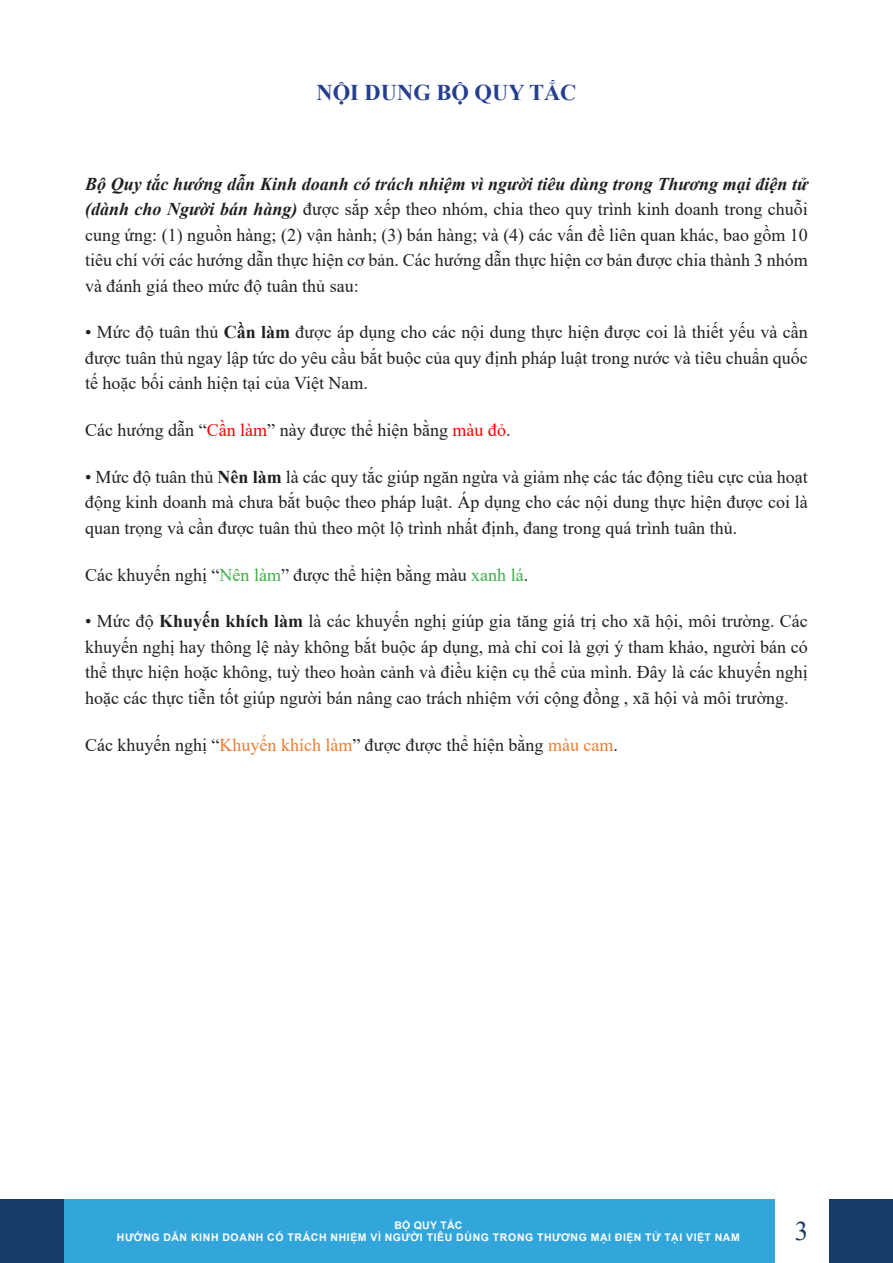
<style>
.page{position:relative;width:893px;height:1263px;background:#fff}
.page>*{position:absolute;margin:0;border:0;box-sizing:border-box;transform-origin:0 0}
.t1{font:27px "Times New Roman";color:#173b69}
.Heading_1{font:700 22.5px "Times New Roman";color:#253f8e}
.t2{font:18px/25.5px "Times New Roman";color:#231f20;text-align:justify}
.t3{font:700 10.5px/12.6px "Arial";letter-spacing:.06em;color:#fff;text-align:center}
.s1{font-weight:700;font-style:italic}
.s2{font-weight:700}
.s3{color:#f00}
.s4{color:#40ae49}
.s5{color:#ed7d31}
</style>
<div class="page">
<div style="left:0;top:1199px;width:774px;height:64px;background:#173b69"></div>
<div style="left:829px;top:1199px;width:64px;height:64px;background:#173b69"></div>
<div style="left:65px;top:1199px;width:710px;height:64px;background:#32a6db"></div>
<p class="Heading_1" style="left:316px;top:77px;width:262px">NỘI DUNG BỘ QUY TẮC</p>
<p class="t2" style="left:85px;top:170px;width:724px"><span class="s1">Bộ Quy tắc hướng dẫn Kinh doanh có trách nhiệm vì người tiêu dùng trong Thương mại điện tử (dành cho Người bán hàng)</span> được sắp xếp theo nhóm, chia theo quy trình kinh doanh trong chuỗi cung ứng: (1) nguồn hàng; (2) vận hành; (3) bán hàng; và (4) các vấn đề liên quan khác, bao gồm 10 tiêu chí với các hướng dẫn thực hiện cơ bản. Các hướng dẫn thực hiện cơ bản được chia thành 3 nhóm và đánh giá theo mức độ tuân thủ sau:</p>
<p class="t2" style="left:85px;top:319px;width:724px">• Mức độ tuân thủ <span class="s2">Cần làm</span> được áp dụng cho các nội dung thực hiện được coi là thiết yếu và cần được tuân thủ ngay lập tức do yêu cầu bắt buộc của quy định pháp luật trong nước và tiêu chuẩn quốc tế hoặc bối cảnh hiện tại của Việt Nam.</p>
<p class="t2" style="left:85px;top:417px;width:427px">Các hướng dẫn “<span class="s3">Cần làm</span>” này được thể hiện bằng <span class="s3">màu đỏ</span>.</p>
<p class="t2" style="left:85px;top:463px;width:724px">• Mức độ tuân thủ <span class="s2">Nên làm</span> là các quy tắc giúp ngăn ngừa và giảm nhẹ các tác động tiêu cực của hoạt động kinh doanh mà chưa bắt buộc theo pháp luật. Áp dụng cho các nội dung thực hiện được coi là quan trọng và cần được tuân thủ theo một lộ trình nhất định, đang trong quá trình tuân thủ.</p>
<p class="t2" style="left:85px;top:561px;width:445px">Các khuyến nghị “<span class="s4">Nên làm</span>” được thể hiện bằng màu <span class="s4">xanh lá</span>.</p>
<p class="t2" style="left:85px;top:608px;width:724px">• Mức độ <span class="s2">Khuyến khích làm</span> là các khuyến nghị giúp gia tăng giá trị cho xã hội, môi trường. Các khuyến nghị hay thông lệ này không bắt buộc áp dụng, mà chỉ coi là gợi ý tham khảo, người bán có thể thực hiện hoặc không, tuỳ theo hoàn cảnh và điều kiện cụ thể của mình. Đây là các khuyến nghị hoặc các thực tiễn tốt giúp người bán nâng cao trách nhiệm với cộng đồng , xã hội và môi trường.</p>
<p class="t2" style="left:85px;top:731px;width:534px">Các khuyến nghị “<span class="s5">Khuyến khích làm</span>” được được thể hiện bằng <span class="s5">màu cam</span>.</p>
<p class="t3" style="left:117px;top:1219px;width:624px">BỘ QUY TẮC<br>HƯỚNG DẪN KINH DOANH CÓ TRÁCH NHIỆM VÌ NGƯỜI TIÊU DÙNG TRONG THƯƠNG MẠI ĐIỆN TỬ TẠI VIỆT NAM</p>
<h1 class="t1" style="left:795px;top:1212px;width:15px">3</h1>
</div>
